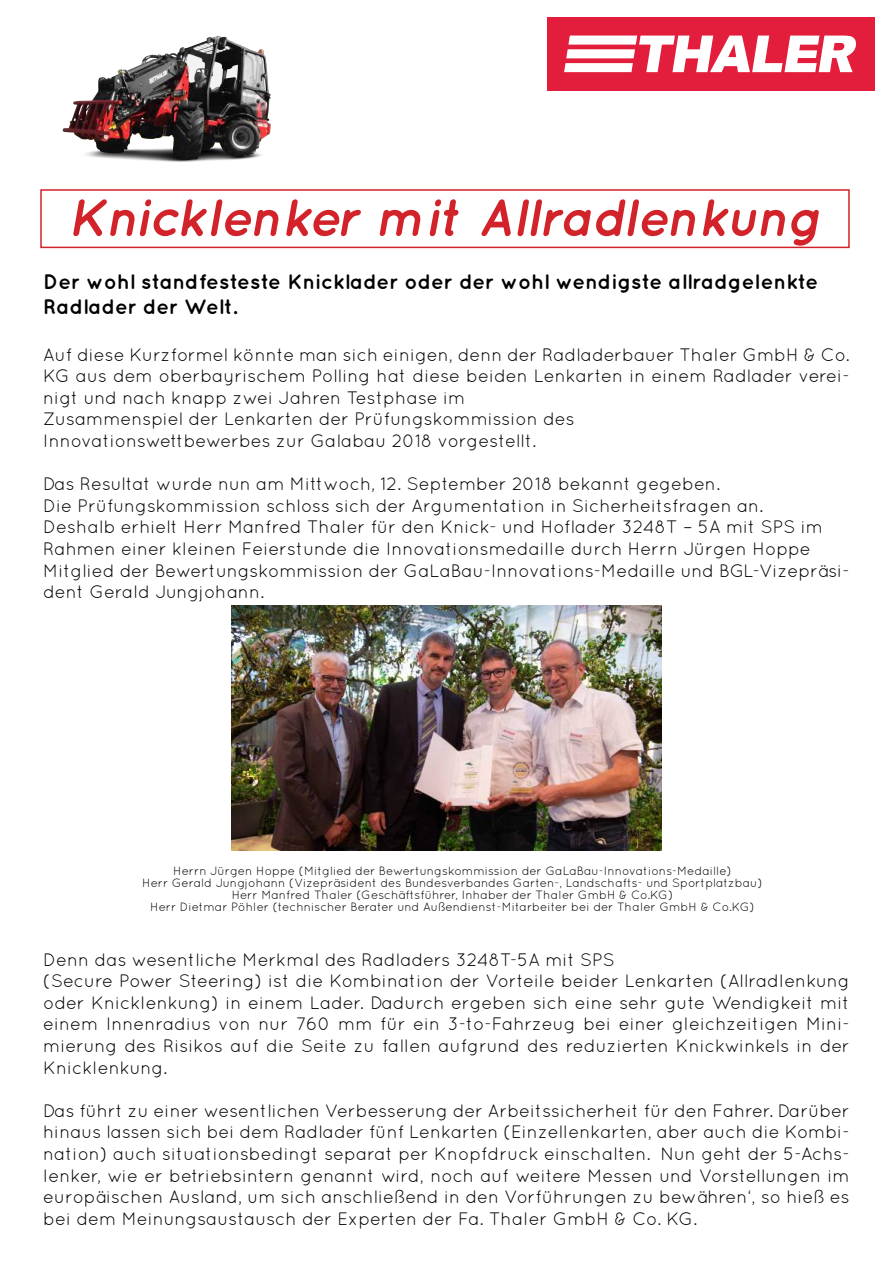
<style>
.page{position:relative;width:893px;height:1263px;background:#fff}
.page>*{position:absolute;margin:0;border:0;box-sizing:border-box;transform-origin:0 0}
.t1{font:italic 700 52.5px "Quicksand";color:#d2232a}
.t2{font:700 21px/25.2px "Quicksand";color:#000}
.t3{font:18px/21.6px "Quicksand";color:#000}
.t4{font:12px/12px "Quicksand";color:#000;text-align:center}
</style>
<div class="page">
<div style="left:40px;top:189px;width:810px;height:59px;border:2px solid #d2232a"></div>
<div style="left:547px;top:17px;width:327px;height:73px;background:#e31d3c"></div>
<svg style="left:564px;top:36px;width:292px;height:36px"></svg>
<img style="left:232px;top:606px;width:429px;height:244px">
<img style="left:62px;top:35px;width:209px;height:127px">
<h1 class="t1" style="left:68px;top:186px;width:756px">Knicklenker mit Allradlenkung</h1>
<p class="t2" style="left:43px;top:268px;width:776px">Der wohl standfesteste Knicklader oder der wohl wendigste allradgelenkte<br>Radlader der Welt.</p>
<p class="t3" style="left:43px;top:343px;width:808px">Auf diese Kurzformel könnte man sich einigen, denn der Radladerbauer Thaler GmbH &amp; Co.<br>KG aus dem oberbayrischem Polling hat diese beiden Lenkarten in einem Radlader verei&shy;nigt und nach knapp zwei Jahren Testphase im<br>Zusammenspiel der Lenkarten der Prüfungskommission des<br>Innovationswettbewerbes zur Galabau 2018 vorgestellt.</p>
<p class="t3" style="left:43px;top:473px;width:808px">Das Resultat wurde nun am Mittwoch, 12. September 2018 bekannt gegeben.<br>Die Prüfungskommission schloss sich der Argumentation in Sicherheitsfragen an.<br>Deshalb erhielt Herr Manfred Thaler für den Knick- und Hoflader 3248T – 5A mit SPS im Rahmen einer kleinen Feierstunde die Innovationsmedaille durch Herrn Jürgen Hoppe Mitglied der Bewertungskommission der GaLaBau-Innovations-Medaille und BGL-Vizepräsi&shy;dent Gerald Jungjohann.</p>
<p class="t4" style="left:142px;top:864px;width:622px">Herrn Jürgen Hoppe (Mitglied der Bewertungskommission der GaLaBau-Innovations-Medaille)<br>Herr Gerald Jungjohann (Vizepräsident des Bundesverbandes Garten-, Landschafts- und Sportplatzbau)<br>Herr Manfred Thaler (Geschäftsführer, Inhaber der Thaler GmbH &amp; Co.KG)<br>Herr Dietmar Pöhler (technischer Berater und Außendienst-Mitarbeiter bei der Thaler GmbH &amp; Co.KG)</p>
<p class="t3" style="left:43px;top:948px;width:808px">Denn das wesentliche Merkmal des Radladers 3248T-5A mit SPS<br>(Secure Power Steering) ist die Kombination der Vorteile beider Lenkarten (Allradlenkung oder Knicklenkung) in einem Lader. Dadurch ergeben sich eine sehr gute Wendigkeit mit einem Innenradius von nur 760 mm für ein 3-to-Fahrzeug bei einer gleichzeitigen Mini&shy;mierung des Risikos auf die Seite zu fallen aufgrund des reduzierten Knickwinkels in der Knicklenkung.</p>
<p class="t3" style="left:43px;top:1099px;width:808px;text-align:justify">Das führt zu einer wesentlichen Verbesserung der Arbeitssicherheit für den Fahrer. Darüber hinaus lassen sich bei dem Radlader fünf Lenkarten (Einzellenkarten, aber auch die Kombi&shy;nation) auch situationsbedingt separat per Knopfdruck einschalten. ‚Nun geht der 5-Achs&shy;lenker, wie er betriebsintern genannt wird, noch auf weitere Messen und Vorstellungen im europäischen Ausland, um sich anschließend in den Vorführungen zu bewähren‘, so hieß es bei dem Meinungsaustausch der Experten der Fa. Thaler GmbH &amp; Co. KG.</p>
</div>
